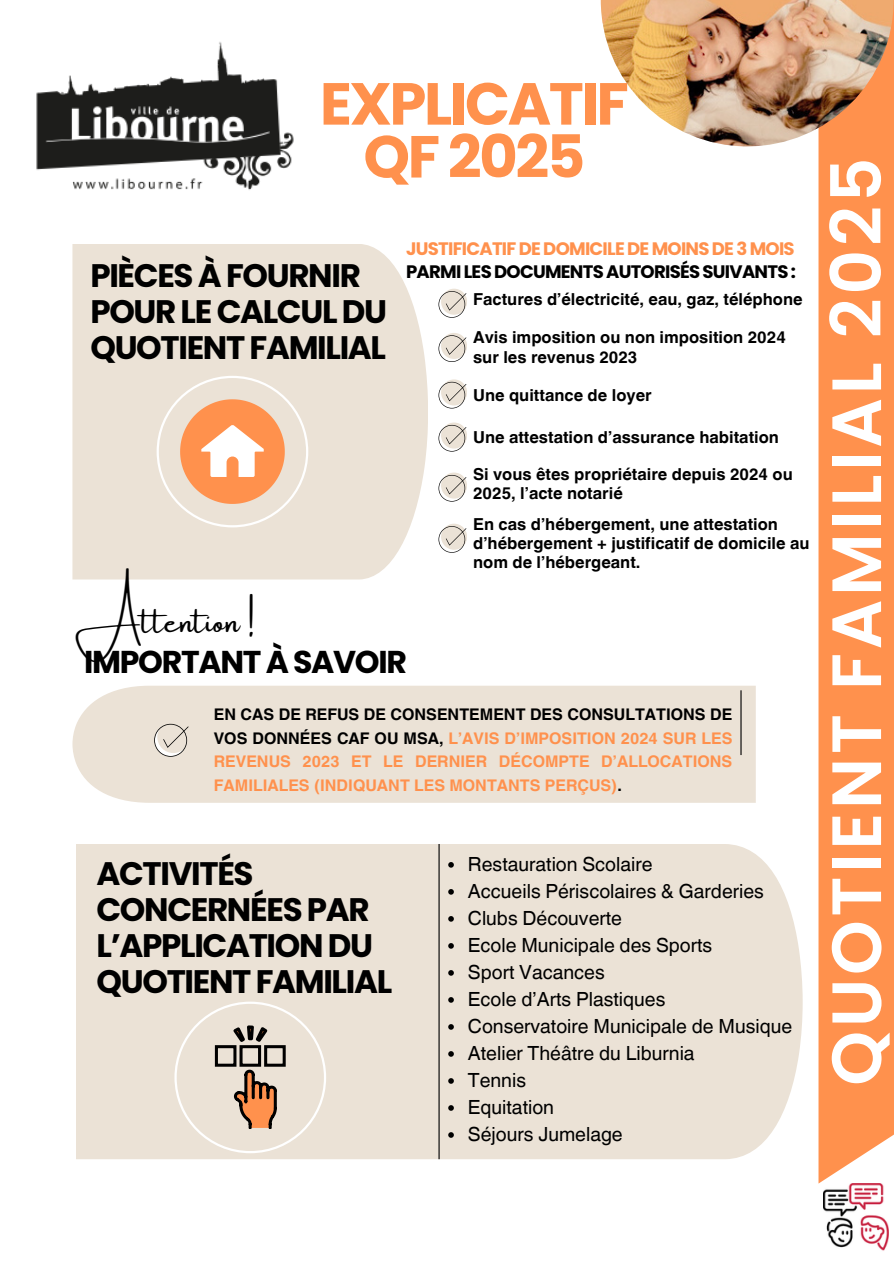
<style>
.page{position:relative;width:894px;height:1264px;background:#fff}
.page>*{position:absolute;margin:0;border:0;box-sizing:border-box;transform-origin:0 0}
.t1{font:600 69.6px "Poppins";letter-spacing:.055em;color:#fff}
.t2{font:700 59.25px/52.8px "Poppins";letter-spacing:-.04em;color:#ff914d;text-align:center}
.t3{font:32.85px "Amsterdam One";color:#000}
.t4{font:700 32.55px/36px "Poppins";letter-spacing:-.04em;color:#000}
.t5{font:700 31.5px "Poppins";letter-spacing:-.04em;color:#000}
.t6{font:19.5px "Helvetica World";color:#000}
.t7{font:700 18px/22.5px "Poppins";letter-spacing:-.04em;color:#ff914d}
.t8{font:700 16.5px/19.2px "Helvetica World";color:#000}
.t9{font:700 16.05px/23.7px "Helvetica World";color:#ff914d;text-align:justify}
.s1{color:#000}
</style>
<div class="page">
<img style="left:823px;top:1183px;width:65px;height:68px">
<img style="left:36px;top:42px;width:258px;height:148px">
<div style="left:73px;top:244px;width:355px;height:335px;background:#ebe2d6"></div>
<div style="left:818px;top:0;width:75px;height:1183px;background:#ff914d"></div>
<div style="left:76px;top:844px;width:726px;height:315px;background:#ebe2d6"></div>
<hr style="left:438px;top:844px;width:1px;height:315px;background:#000">
<img style="left:600px;top:0;width:293px;height:146px">
<div style="left:72px;top:685px;width:683px;height:117px;background:#ebe2d6"></div>
<div style="left:157px;top:721px;width:32px;height:32px;background:#ebe2d6;border-radius:50%"></div>
<svg style="left:154px;top:723px;width:34px;height:33px"></svg>
<hr style="left:740px;top:690px;width:1px;height:65px;background:#000">
<svg style="left:156px;top:376px;width:152px;height:151px;background:#f3cdb2"></svg>
<div style="left:441px;top:289px;width:25px;height:26px;background:#ebe2d6;border-radius:50%"></div>
<svg style="left:438px;top:291px;width:28px;height:27px"></svg>
<div style="left:441px;top:333px;width:25px;height:26px;background:#ebe2d6;border-radius:50%"></div>
<svg style="left:438px;top:335px;width:28px;height:27px"></svg>
<svg style="left:441px;top:379px;width:25px;height:26px"></svg>
<svg style="left:438px;top:382px;width:28px;height:26px"></svg>
<svg style="left:441px;top:422px;width:25px;height:26px"></svg>
<svg style="left:438px;top:425px;width:28px;height:26px"></svg>
<svg style="left:441px;top:472px;width:25px;height:26px"></svg>
<svg style="left:438px;top:475px;width:28px;height:26px"></svg>
<svg style="left:441px;top:523px;width:25px;height:26px"></svg>
<svg style="left:438px;top:526px;width:28px;height:27px"></svg>
<svg style="left:174px;top:1001px;width:152px;height:152px;background:#dcd0c3"></svg>
<svg style="left:448px;top:862px;width:5px;height:5px"></svg>
<svg style="left:448px;top:889px;width:5px;height:5px"></svg>
<svg style="left:448px;top:916px;width:5px;height:5px"></svg>
<svg style="left:448px;top:943px;width:5px;height:5px"></svg>
<svg style="left:448px;top:970px;width:5px;height:5px"></svg>
<svg style="left:448px;top:997px;width:5px;height:5px"></svg>
<svg style="left:448px;top:1024px;width:5px;height:5px"></svg>
<svg style="left:448px;top:1051px;width:5px;height:5px"></svg>
<svg style="left:448px;top:1078px;width:5px;height:5px"></svg>
<svg style="left:448px;top:1105px;width:5px;height:5px"></svg>
<svg style="left:448px;top:1132px;width:5px;height:5px"></svg>
<p class="t2" style="left:320px;top:77px;width:310px">EXPLICATIF<br>QF 2025</p>
<p class="t7" style="left:406px;top:237px;width:391px">JUSTIFICATIF DE DOMICILE DE MOINS DE 3 MOIS<br><span class="s1">PARMI LES DOCUMENTS AUTORISÉS SUIVANTS :</span></p>
<h3 class="t4" style="left:90px;top:257px;width:298px">PIÈCES À FOURNIR<br>POUR LE CALCUL DU<br>QUOTIENT FAMILIAL</h3>
<p class="t8" style="left:473px;top:288px;width:331px">Factures d’électricité, eau, gaz, téléphone</p>
<p class="t8" style="left:473px;top:326px;width:314px">Avis imposition ou non imposition 2024 sur les revenus 2023</p>
<p class="t8" style="left:473px;top:384px;width:180px">Une quittance de loyer</p>
<p class="t8" style="left:473px;top:426px;width:307px">Une attestation d’assurance habitation</p>
<p class="t8" style="left:473px;top:462px;width:321px">Si vous êtes propriétaire depuis 2024 ou<br>2025, l’acte notarié</p>
<p class="t8" style="left:473px;top:512px;width:338px">En cas d’hébergement, une attestation d’hébergement + justificatif de domicile au nom de l’hébergeant.</p>
<p class="t3" style="left:76px;top:603px;width:180px">Attention !</p>
<p class="t5" style="left:84px;top:640px;width:324px">IMPORTANT À SAVOIR</p>
<p class="t9" style="left:214px;top:700px;width:520px"><span class="s1">EN CAS DE REFUS DE CONSENTEMENT DES CONSULTATIONS DE VOS DONNÉES CAF OU MSA,</span> L’AVIS D’IMPOSITION 2024 SUR LES REVENUS 2023 ET LE DERNIER DÉCOMPTE D’ALLOCATIONS FAMILIALES (INDIQUANT LES MONTANTS PERÇUS)<span class="s1">.</span></p>
<p class="t4" style="left:96px;top:855px;width:297px">ACTIVITÉS<br>CONCERNÉES PAR<br>L’APPLICATION DU<br>QUOTIENT FAMILIAL</p>
<p class="t6" style="left:467px;top:852px;width:186px">Restauration Scolaire</p>
<p class="t6" style="left:467px;top:879px;width:297px">Accueils Périscolaires &amp; Garderies</p>
<h4 class="t6" style="left:467px;top:906px;width:156px">Clubs Découverte</h4>
<h3 class="t6" style="left:467px;top:933px;width:246px">Ecole Municipale des Sports</h3>
<p class="t6" style="left:467px;top:960px;width:138px">Sport Vacances</p>
<p class="t6" style="left:467px;top:987px;width:199px">Ecole d’Arts Plastiques</p>
<h3 class="t6" style="left:467px;top:1014px;width:326px">Conservatoire Municipale de Musique</h3>
<p class="t6" style="left:467px;top:1041px;width:228px">Atelier Théâtre du Liburnia</p>
<p class="t6" style="left:467px;top:1068px;width:60px">Tennis</p>
<p class="t6" style="left:467px;top:1095px;width:88px">Equitation</p>
<p class="t6" style="left:467px;top:1122px;width:156px">Séjours Jumelage</p>
<h2 class="t1" style="left:807px;top:1085px;width:929px;rotate:-90deg">QUOTIENT FAMILIAL 2025</h2>
</div>
